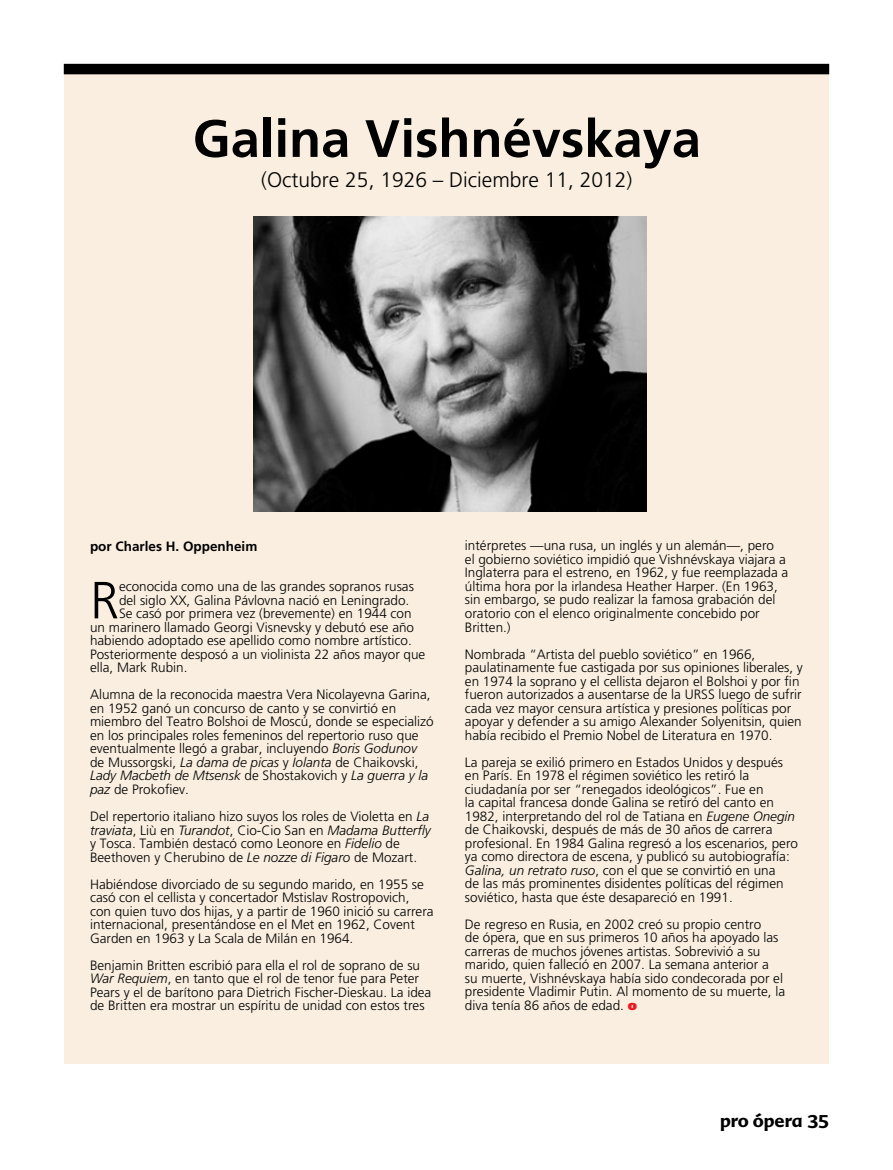
<style>
.page{position:relative;width:893px;height:1170px;background:#fff}
.page>*{position:absolute;margin:0;border:0;box-sizing:border-box;transform-origin:0 0}
.t1{font:700 52.5px "Frutiger";color:#000}
.t2{font:300 52.2px "Frutiger";color:#000}
.t3{font:300 21px "Frutiger";color:#000}
.t4{font:700 18px "Advert";color:#000}
.t5{font:300 13.5px/13.5px "Frutiger";color:#000}
.t6{font:700 13.5px "Frutiger";color:#000}
.s1{font-style:italic}
.s2{font-weight:900;color:#e91c22}
</style>
<div class="page">
<div style="left:65px;top:74px;width:764px;height:989px;background:#f9eedf"></div>
<div style="left:64px;top:64px;width:765px;height:10px;background:#000"></div>
<img style="left:254px;top:217px;width:393px;height:295px">
<h1 class="t1" style="left:193px;top:108px;width:510px">Galina Vishnévskaya</h1>
<h3 class="t3" style="left:261px;top:168px;width:373px">(Octubre 25, 1926 – Diciembre 11, 2012)</h3>
<p class="t6" style="left:90px;top:538px;width:169px">por Charles H. Oppenheim</p>
<h2 class="t2" style="left:90px;top:570px;width:31px">R</h2>
<p class="t5" style="left:119px;top:580px;width:296px">econocida como una de las grandes sopranos rusas</p>
<p class="t5" style="left:119px;top:593px;width:292px">del siglo XX, Galina Pávlovna nació en Leningrado.</p>
<p class="t5" style="left:119px;top:607px;width:294px">Se casó por primera vez (brevemente) en 1944 con</p>
<p class="t5" style="left:90px;top:620px;width:326px">un marinero llamado Georgi Visnevsky y debutó ese año</p>
<p class="t5" style="left:90px;top:634px;width:323px">habiendo adoptado ese apellido como nombre artístico.</p>
<p class="t5" style="left:90px;top:647px;width:337px">Posteriormente desposó a un violinista 22 años mayor que</p>
<p class="t5" style="left:90px;top:661px;width:99px">ella, Mark Rubin.</p>
<p class="t5" style="left:90px;top:688px;width:345px">Alumna de la reconocida maestra Vera Nicolayevna Garina, en 1952 ganó un concurso de canto y se convirtió en miembro del Teatro Bolshoi de Moscú, donde se especializó en los principales roles femeninos del repertorio ruso que eventualmente llegó a grabar, incluyendo <span class="s1">Boris Godunov </span>de Mussorgski, <span class="s1">La dama de picas</span> y <span class="s1">Iolanta</span> de Chaikovski, <span class="s1">Lady Macbeth de Mtsensk</span> de Shostakovich y <span class="s1">La guerra y la paz</span> de Prokofiev.</p>
<p class="t5" style="left:90px;top:809px;width:342px">Del repertorio italiano hizo suyos los roles de Violetta en <span class="s1">La traviata</span>, Liù en <span class="s1">Turandot</span>, Cio-Cio San en <span class="s1">Madama Butterfly </span>y Tosca. También destacó como Leonore en <span class="s1">Fidelio</span> de Beethoven y Cherubino de <span class="s1">Le nozze di Figaro</span> de Mozart.</p>
<p class="t5" style="left:90px;top:877px;width:345px">Habiéndose divorciado de su segundo marido, en 1955 se casó con el cellista y concertador Mstislav Rostropovich, con quien tuvo dos hijas, y a partir de 1960 inició su carrera internacional, presentándose en el Met en 1962, Covent Garden en 1963 y La Scala de Milán en 1964.</p>
<p class="t5" style="left:90px;top:958px;width:343px">Benjamin Britten escribió para ella el rol de soprano de su <span class="s1">War Requiem</span>, en tanto que el rol de tenor fue para Peter Pears y el de barítono para Dietrich Fischer-Dieskau. La idea de Britten era mostrar un espíritu de unidad con estos tres</p>
<p class="t5" style="left:465px;top:539px;width:325px">intérpretes —una rusa, un inglés y un alemán—, pero<br>el gobierno soviético impidió que Vishnévskaya viajara a Inglaterra para el estreno, en 1962, y fue reemplazada a última hora por la irlandesa Heather Harper. (En 1963, sin embargo, se pudo realizar la famosa grabación del oratorio con el elenco originalmente concebido por Britten.)</p>
<p class="t5" style="left:465px;top:647px;width:340px">Nombrada “Artista del pueblo soviético” en 1966, paulatinamente fue castigada por sus opiniones liberales, y en 1974 la soprano y el cellista dejaron el Bolshoi y por fin fueron autorizados a ausentarse de la URSS luego de sufrir cada vez mayor censura artística y presiones políticas por apoyar y defender a su amigo Alexander Solyenitsin, quien había recibido el Premio Nobel de Literatura en 1970.</p>
<p class="t5" style="left:465px;top:755px;width:335px">La pareja se exilió primero en Estados Unidos y después en París. En 1978 el régimen soviético les retiró la ciudadanía por ser “renegados ideológicos”. Fue en<br>la capital francesa donde Galina se retiró del canto en 1982, interpretando del rol de Tatiana en <span class="s1">Eugene Onegin </span>de Chaikovski, después de más de 30 años de carrera profesional. En 1984 Galina regresó a los escenarios, pero ya como directora de escena, y publicó su autobiografía:<br><span class="s1">Galina, un retrato ruso</span>, con el que se convirtió en una<br>de las más prominentes disidentes políticas del régimen soviético, hasta que éste desapareció en 1991.</p>
<p class="t5" style="left:465px;top:917px;width:322px">De regreso en Rusia, en 2002 creó su propio centro<br>de ópera, que en sus primeros 10 años ha apoyado las carreras de muchos jóvenes artistas. Sobrevivió a su marido, quien falleció en 2007. La semana anterior a<br>su muerte, Vishnévskaya había sido condecorada por el presidente Vladimir Putin. Al momento de su muerte, la diva tenía 86 años de edad. <span class="s2">o</span></p>
<h3 class="t4" style="left:720px;top:1109px;width:111px">pro ópera 35</h3>
</div>
